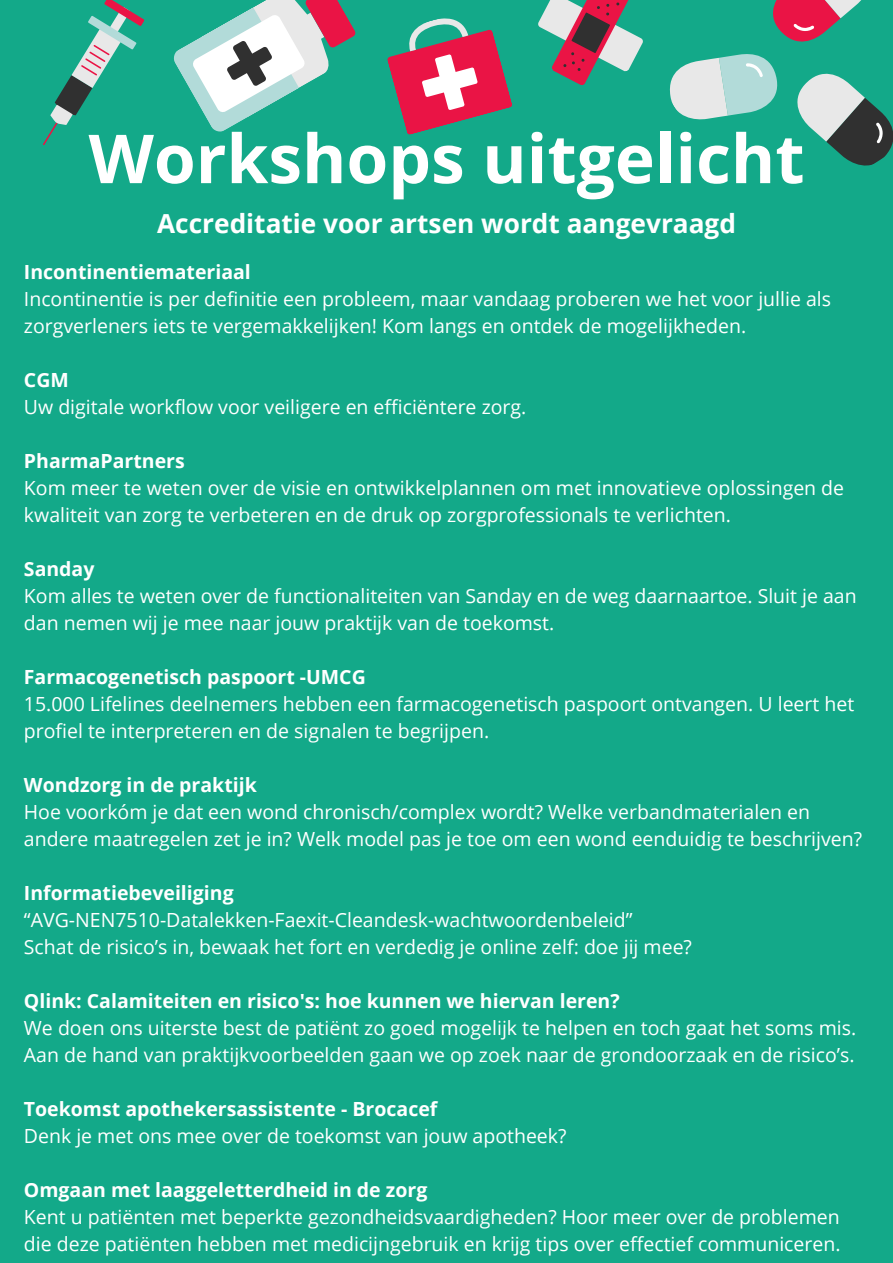
<style>
.page{position:relative;width:893px;height:1263px;background:#13a989}
.page>*{position:absolute;margin:0;border:0;box-sizing:border-box;transform-origin:0 0}
.t1{font:700 67.57px "Open Sans";color:#fff}
.t2{font:700 26.25px "Open Sans";color:#fff}
.t3{font:19.5px/27px "Open Sans";color:#fff}
.t4{font:700 19.5px "Open Sans";color:#fff}
</style>
<div class="page">
<svg style="left:43px;top:0;width:102px;height:145px"></svg>
<svg style="left:387px;top:18px;width:125px;height:117px"></svg>
<svg style="left:173px;top:0;width:183px;height:132px"></svg>
<svg style="left:538px;top:0;width:355px;height:166px"></svg>
<p class="t1" style="left:89px;top:111px;width:717px">Workshops uitgelicht</p>
<p class="t2" style="left:157px;top:205px;width:580px">Accreditatie voor artsen wordt aangevraagd</p>
<p class="t4" style="left:24px;top:258px;width:228px">Incontinentiemateriaal</p>
<p class="t3" style="left:24px;top:285px;width:808px">Incontinentie is per definitie een probleem, maar vandaag proberen we het voor jullie als zorgverleners iets te vergemakkelijken! Kom langs en ontdek de mogelijkheden.</p>
<p class="t4" style="left:24px;top:366px;width:46px">CGM</p>
<p class="t3" style="left:24px;top:393px;width:504px">Uw digitale workflow voor veiligere en efficiëntere zorg.</p>
<h1 class="t4" style="left:24px;top:447px;width:162px">PharmaPartners</h1>
<p class="t3" style="left:24px;top:474px;width:821px">Kom meer te weten over de visie en ontwikkelplannen om met innovatieve oplossingen de kwaliteit van zorg te verbeteren en de druk op zorgprofessionals te verlichten.</p>
<p class="t4" style="left:24px;top:555px;width:72px">Sanday</p>
<p class="t3" style="left:24px;top:582px;width:834px">Kom alles te weten over de functionaliteiten van Sanday en de weg daarnaartoe. Sluit je aan dan nemen wij je mee naar jouw praktijk van de toekomst.</p>
<p class="t4" style="left:24px;top:663px;width:343px">Farmacogenetisch paspoort -UMCG</p>
<p class="t3" style="left:24px;top:690px;width:832px">15.000 Lifelines deelnemers hebben een farmacogenetisch paspoort ontvangen. U leert het profiel te interpreteren en de signalen te begrijpen.</p>
<p class="t4" style="left:24px;top:771px;width:234px">Wondzorg in de praktijk</p>
<p class="t3" style="left:24px;top:798px;width:839px">Hoe voorkóm je dat een wond chronisch/complex wordt? Welke verbandmaterialen en andere maatregelen zet je in? Welk model pas je toe om een wond eenduidig te beschrijven?</p>
<p class="t4" style="left:24px;top:879px;width:211px">Informatiebeveiliging</p>
<p class="t3" style="left:24px;top:906px;width:610px">“AVG-NEN7510-Datalekken-Faexit-Cleandesk-wachtwoordenbeleid”</p>
<p class="t3" style="left:24px;top:933px;width:669px">Schat de risico’s in, bewaak het fort en verdedig je online zelf: doe jij mee?</p>
<p class="t4" style="left:24px;top:987px;width:597px">Qlink: Calamiteiten en risico's: hoe kunnen we hiervan leren?</p>
<p class="t3" style="left:24px;top:1014px;width:834px">We doen ons uiterste best de patiënt zo goed mogelijk te helpen en toch gaat het soms mis.<br>Aan de hand van praktijkvoorbeelden gaan we op zoek naar de grondoorzaak en de risico’s.</p>
<p class="t4" style="left:24px;top:1095px;width:415px">Toekomst apothekersassistente - Brocacef</p>
<p class="t3" style="left:24px;top:1122px;width:544px">Denk je met ons mee over de toekomst van jouw apotheek?</p>
<p class="t4" style="left:24px;top:1176px;width:405px">Omgaan met laaggeletterdheid in de zorg</p>
<p class="t3" style="left:24px;top:1203px;width:818px">Kent u patiënten met beperkte gezondheidsvaardigheden? Hoor meer over de problemen die deze patiënten hebben met medicijngebruik en krijg tips over effectief communiceren.</p>
</div>
